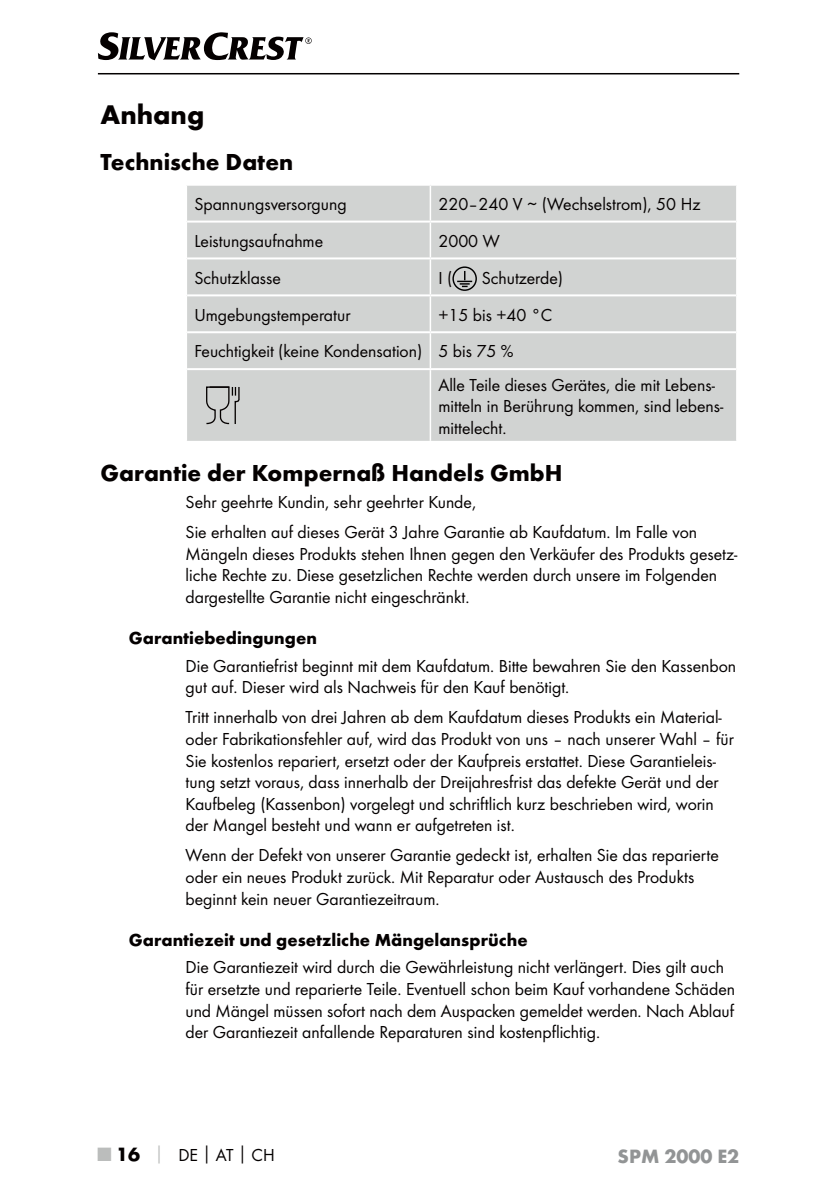
<style>
.page{position:relative;width:840px;height:1191px;background:#fff}
.page>*{position:absolute;margin:0;border:0;box-sizing:border-box;transform-origin:0 0}
.t1{font:700 28px "Futura";color:#040000}
.t2{font:700 24px "Futura";color:#040000}
.t3{font:700 20px "Futura";color:#929495}
.t4{font:18px/21.6px "Futura Boo";color:#040000}
.t5{font:700 18px "Futura";color:#040000}
.s1{font-family:"Futura";font-weight:700;font-size:20px;color:#bbbdbc}
.s2{font-family:"Futura";font-weight:700;font-size:20px}
.s3{font-family:"Futura";font-weight:700;color:#bbbdbc}
</style>
<div class="page">
<hr style="left:98px;top:73px;width:640px;height:1px;background:#040000">
<svg style="left:98px;top:32px;width:213px;height:28px"></svg>
<div style="left:187px;top:186px;width:548px;height:255px;background:#d1d3d2"></div>
<hr style="left:187px;top:368px;width:548px;height:2px;background:#fff">
<hr style="left:429px;top:370px;width:2px;height:71px;background:#fff">
<hr style="left:429px;top:186px;width:2px;height:35px;background:#fff">
<hr style="left:187px;top:221px;width:243px;height:2px;background:#fff">
<hr style="left:429px;top:223px;width:2px;height:34px;background:#fff">
<hr style="left:430px;top:221px;width:305px;height:2px;background:#fff">
<hr style="left:429px;top:259px;width:2px;height:35px;background:#fff">
<hr style="left:187px;top:257px;width:243px;height:2px;background:#fff">
<hr style="left:187px;top:294px;width:243px;height:2px;background:#fff">
<hr style="left:429px;top:296px;width:2px;height:35px;background:#fff">
<hr style="left:430px;top:257px;width:305px;height:2px;background:#fff">
<hr style="left:430px;top:294px;width:305px;height:2px;background:#fff">
<hr style="left:187px;top:331px;width:243px;height:2px;background:#fff">
<hr style="left:429px;top:333px;width:2px;height:35px;background:#fff">
<hr style="left:430px;top:331px;width:305px;height:2px;background:#fff">
<svg style="left:457px;top:271px;width:15px;height:16px"></svg>
<div style="left:452px;top:266px;width:24px;height:25px;border:1px solid #000;border-radius:50%"></div>
<svg style="left:205px;top:386px;width:35px;height:39px"></svg>
<h1 class="t1" style="left:100px;top:104px;width:105px">Anhang</h1>
<h2 class="t2" style="left:100px;top:153px;width:194px">Technische Daten</h2>
<p class="t4" style="left:194px;top:194px;width:154px">Spannungsversorgung</p>
<p class="t4" style="left:438px;top:194px;width:263px">220–240 V ∼ (Wechselstrom), 50 Hz</p>
<p class="t4" style="left:194px;top:231px;width:130px">Leistungsaufnahme</p>
<p class="t4" style="left:438px;top:231px;width:63px">2000 W</p>
<p class="t4" style="left:194px;top:268px;width:88px">Schutzklasse</p>
<p class="t4" style="left:438px;top:268px;width:16px">I (</p>
<p class="t4" style="left:481px;top:268px;width:83px">Schutzerde)</p>
<p class="t4" style="left:194px;top:305px;width:157px">Umgebungstemperatur</p>
<p class="t4" style="left:194px;top:297px;width:359px;line-height:36.8px;text-indent:244px">+15 bis +40 °C<br>Feuchtigkeit (keine Kondensation) 5 bis 75 %</p>
<p class="t4" style="left:438px;top:375px;width:286px">Alle Teile dieses Gerätes, die mit Lebens&shy;mitteln in Berührung kommen, sind lebens&shy;mittelecht.</p>
<h2 class="t2" style="left:100px;top:463px;width:463px">Garantie der Kompernaß Handels GmbH</h2>
<p class="t4" style="left:185px;top:488px;width:512px;line-height:30px">Sehr geehrte Kundin, sehr geehrter Kunde,<br>Sie erhalten auf dieses Gerät 3 Jahre Garantie ab Kaufdatum. Im Falle von</p>
<p class="t4" style="left:185px;top:544px;width:553px">Mängeln dieses Produkts stehen Ihnen gegen den Verkäufer des Produkts gesetz&shy;liche Rechte zu. Diese gesetzlichen Rechte werden durch unsere im Folgenden dargestellte Garantie nicht eingeschränkt.</p>
<p class="t5" style="left:129px;top:631px;width:189px">Garantiebedingungen</p>
<p class="t4" style="left:185px;top:656px;width:552px">Die Garantiefrist beginnt mit dem Kaufdatum. Bitte bewahren Sie den Kassenbon gut auf. Dieser wird als Nachweis für den Kauf benötigt.</p>
<p class="t4" style="left:185px;top:707px;width:549px">Tritt innerhalb von drei Jahren ab dem Kaufdatum dieses Produkts ein Material&shy;oder Fabrikationsfehler auf, wird das Produkt von uns – nach unserer Wahl – für Sie kostenlos repariert, ersetzt oder der Kaufpreis erstattet. Diese Garantieleis&shy;tung setzt voraus, dass innerhalb der Dreijahresfrist das defekte Gerät und der Kaufbeleg (Kassenbon) vorgelegt und schriftlich kurz beschrieben wird, worin der Mangel besteht und wann er aufgetreten ist.</p>
<p class="t4" style="left:185px;top:845px;width:534px">Wenn der Defekt von unserer Garantie gedeckt ist, erhalten Sie das reparierte oder ein neues Produkt zurück. Mit Reparatur oder Austausch des Produkts beginnt kein neuer Garantiezeitraum.</p>
<p class="t5" style="left:129px;top:933px;width:400px">Garantiezeit und gesetzliche Mängelansprüche</p>
<p class="t4" style="left:185px;top:957px;width:550px">Die Garantiezeit wird durch die Gewährleistung nicht verlängert. Dies gilt auch für ersetzte und reparierte Teile. Eventuell schon beim Kauf vorhandene Schäden und Mängel müssen sofort nach dem Auspacken gemeldet werden. Nach Ablauf der Garantiezeit anfallende Reparaturen sind kostenpflichtig.</p>
<p class="t4" style="left:98px;top:1145px;width:178px"><span class="s1">■</span> <span class="s2">16</span> <span class="s3">│</span> DE│AT│CH</p>
<p class="t3" style="left:617px;top:1148px;width:123px">SPM 2000 E2</p>
</div>
